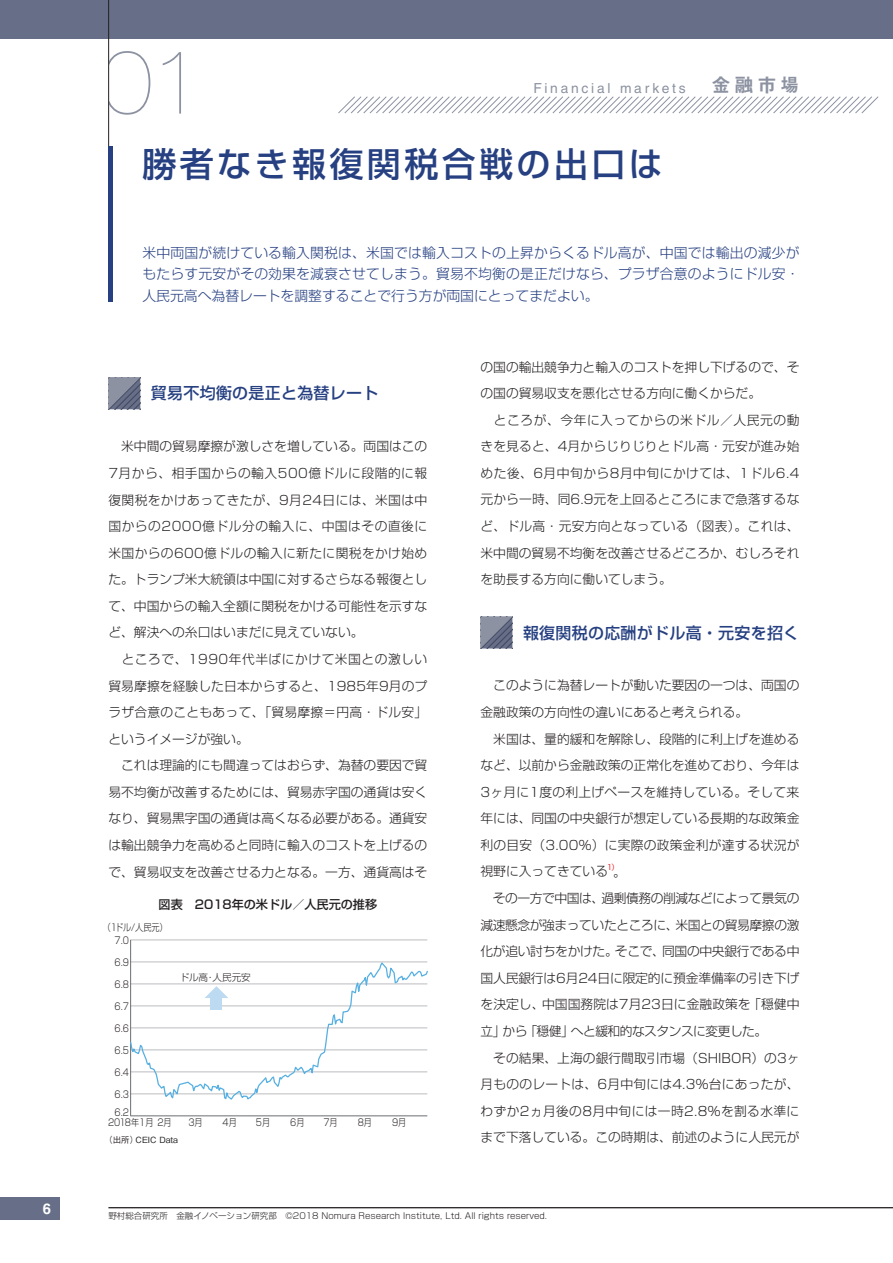
<style>
.page{position:relative;width:893px;height:1263px;background:#fff}
.page>*{position:absolute;margin:0;border:0;box-sizing:border-box;transform-origin:0 0}
.t1{font:200 90.3px "Helvetica Neue";color:#8c92a1}
.t2{font:500 34.05px "Shin Go Pro";letter-spacing:.1em;color:#264081}
.t3{font:500 15.9px "Shin Go Pro";letter-spacing:.02em;color:#264081}
.t4{font:700 14.85px "Helvetica LT Std";color:#fff}
.t5{font:300 13.8px/21.3px "Shin Go Pro";color:#264081;text-align:justify}
.t6{font:13.8px "Helvetica LT Std";letter-spacing:.2em;color:#8c92a1}
.t7{font:300 12.75px/26.5px "Shin Go Pro";color:#231f20}
.t8{font:500 12.15px "Shin Go Pro";color:#231f20}
.t9{font:300 9.6px/17.7px "Shin Go Pro";letter-spacing:-.005em;color:#231f20;scale:.85 1}
.t10{font:300 9.6px "Shin Go Pro";letter-spacing:-.005em;color:#231f20}
.t11{font:300 8.55px "Shin Go Pro";color:#231f20}
.t12{font:500 8.55px "Gothic BBB Pro";color:#231f20}
.t13{font:7.5px "Shin Go Pro";color:#ee1d23}
.s1{font-family:"Midashi Go Pro MB31";font-size:19.2px}
</style>
<div class="page">
<div style="left:0;top:0;width:893px;height:38px;background:#666f87"></div>
<svg style="left:338px;top:96px;width:541px;height:18px"></svg>
<hr style="left:108px;top:1207px;width:785px;height:1px;background:#231f20">
<hr style="left:108px;top:0;width:1px;height:302px;background:#231f20">
<div style="left:108px;top:147px;width:5px;height:155px;background:#264081"></div>
<svg style="left:108px;top:377px;width:32px;height:32px"></svg>
<svg style="left:480px;top:617px;width:32px;height:31px"></svg>
<hr style="left:130px;top:939px;width:297px;height:1px;background:#bcbdc0">
<hr style="left:130px;top:940px;width:1px;height:176px;background:#6c6d70">
<hr style="left:130px;top:1115px;width:297px;height:1px;background:#6c6d70">
<svg style="left:130px;top:961px;width:298px;height:140px"></svg>
<div style="left:0;top:1197px;width:60px;height:23px;background:#666f87"></div>
<p class="t4" style="left:43px;top:1199px;width:10px">6</p>
<h1 class="t1" style="left:102px;top:30px;width:102px">01</h1>
<p class="t6" style="left:534px;top:80px;width:267px">Financial markets<span class="s1">　金融市場</span></p>
<h2 class="t2" style="left:142px;top:136px;width:522px">勝者なき報復関税合戦の出口は</h2>
<p class="t5" style="left:142px;top:241px;width:659px">米中両国が続けている輸入関税は、米国では輸入コストの上昇からくるドル高が、中国では輸出の減少がもたらす元安がその効果を減衰させてしまう。貿易不均衡の是正だけなら、プラザ合意のようにドル安・人民元高へ為替レートを調整することで行う方が両国にとってまだよい。</p>
<p class="t3" style="left:151px;top:380px;width:229px">貿易不均衡の是正と為替レート</p>
<p class="t7" style="left:108px;top:432px;width:320px">　米中間の貿易摩擦が激しさを増している。両国はこの<br>7月から、相手国からの輸入500億ドルに段階的に報復関税をかけあってきたが、9月24日には、米国は中国からの2000億ドル分の輸入に、中国はその直後に米国からの600億ドルの輸入に新たに関税をかけ始めた。トランプ米大統領は中国に対するさらなる報復として、中国からの輸入全額に関税をかける可能性を示すなど、解決への糸口はいまだに見えていない。<br>　ところで、1990年代半ばにかけて米国との激しい貿易摩擦を経験した日本からすると、1985年9月のプラザ合意のこともあって、「貿易摩擦＝円高・ドル安」というイメージが強い。<br>　これは理論的にも間違ってはおらず、為替の要因で貿易不均衡が改善するためには、貿易赤字国の通貨は安くなり、貿易黒字国の通貨は高くなる必要がある。通貨安は輸出競争力を高めると同時に輸入のコストを上げるので、貿易収支を改善させる力となる。一方、通貨高はそ</p>
<p class="t8" style="left:159px;top:895px;width:220px">図表　2018年の米ドル／人民元の推移</p>
<p class="t9" style="left:103px;top:918px;width:78px">（1ドル/人民元）</p>
<p class="t9" style="left:114px;top:930px;width:19px">7.0</p>
<p class="t9" style="left:114px;top:952px;width:19px">6.9</p>
<p class="t9" style="left:114px;top:974px;width:19px">6.8</p>
<p class="t9" style="left:114px;top:996px;width:19px">6.7</p>
<p class="t9" style="left:114px;top:1018px;width:19px">6.6</p>
<p class="t9" style="left:114px;top:1040px;width:19px">6.5</p>
<p class="t9" style="left:114px;top:1062px;width:19px">6.4</p>
<p class="t9" style="left:114px;top:1084px;width:19px">6.3<br>6.2</p>
<p class="t9" style="left:108px;top:1112px;width:76px">2018年1月 2月</p>
<p class="t9" style="left:188px;top:1112px;width:18px">3月</p>
<p class="t9" style="left:223px;top:1112px;width:18px">4月</p>
<p class="t9" style="left:256px;top:1112px;width:18px">5月</p>
<p class="t9" style="left:290px;top:1112px;width:18px">6月</p>
<p class="t9" style="left:323px;top:1112px;width:18px">7月</p>
<p class="t9" style="left:358px;top:1112px;width:18px">8月</p>
<p class="t9" style="left:392px;top:1112px;width:18px">9月</p>
<p class="t10" style="left:180px;top:969px;width:72px">ドル高・人民元安</p>
<p class="t12" style="left:104px;top:1133px;width:75px">（出所）CEIC Data</p>
<p class="t7" style="left:480px;top:352px;width:320px">の国の輸出競争力と輸入のコストを押し下げるので、その国の貿易収支を悪化させる方向に働くからだ。<br>　ところが、今年に入ってからの米ドル／人民元の動きを見ると、4月からじりじりとドル高・元安が進み始めた後、6月中旬から8月中旬にかけては、1ドル6.4元から一時、同6.9元を上回るところにまで急落するなど、ドル高・元安方向となっている（図表）。これは、米中間の貿易不均衡を改善させるどころか、むしろそれを助長する方向に働いてしまう。</p>
<p class="t3" style="left:523px;top:619px;width:278px">報復関税の応酬がドル高・元安を招く</p>
<p class="t7" style="left:480px;top:671px;width:320px">　このように為替レートが動いた要因の一つは、両国の金融政策の方向性の違いにあると考えられる。<br>　米国は、量的緩和を解除し、段階的に利上げを進めるなど、以前から金融政策の正常化を進めており、今年は<br>3ヶ月に1度の利上げペースを維持している。そして来年には、同国の中央銀行が想定している長期的な政策金利の目安（3.00%）に実際の政策金利が達する状況が視野に入ってきている。</p>
<p class="t13" style="left:607px;top:861px;width:14px">1）</p>
<p class="t7" style="left:480px;top:883px;width:320px">　その一方で中国は、過剰債務の削減などによって景気の減速懸念が強まっていたところに、米国との貿易摩擦の激化が追い討ちをかけた。そこで、同国の中央銀行である中国人民銀行は6月24日に限定的に預金準備率の引き下げを決定し、中国国務院は7月23日に金融政策を「穏健中立」から「穏健」へと緩和的なスタンスに変更した。<br>　その結果、上海の銀行間取引市場（SHIBOR）の3ヶ月もののレートは、6月中旬には4.3%台にあったが、わずか2ヵ月後の8月中旬には一時2.8%を割る水準にまで下落している。この時期は、前述のように人民元が</p>
<p class="t11" style="left:108px;top:1209px;width:440px">野村総合研究所　金融イノベーション研究部　©2018 Nomura Research Institute, Ltd. All rights reserved.</p>
</div>
